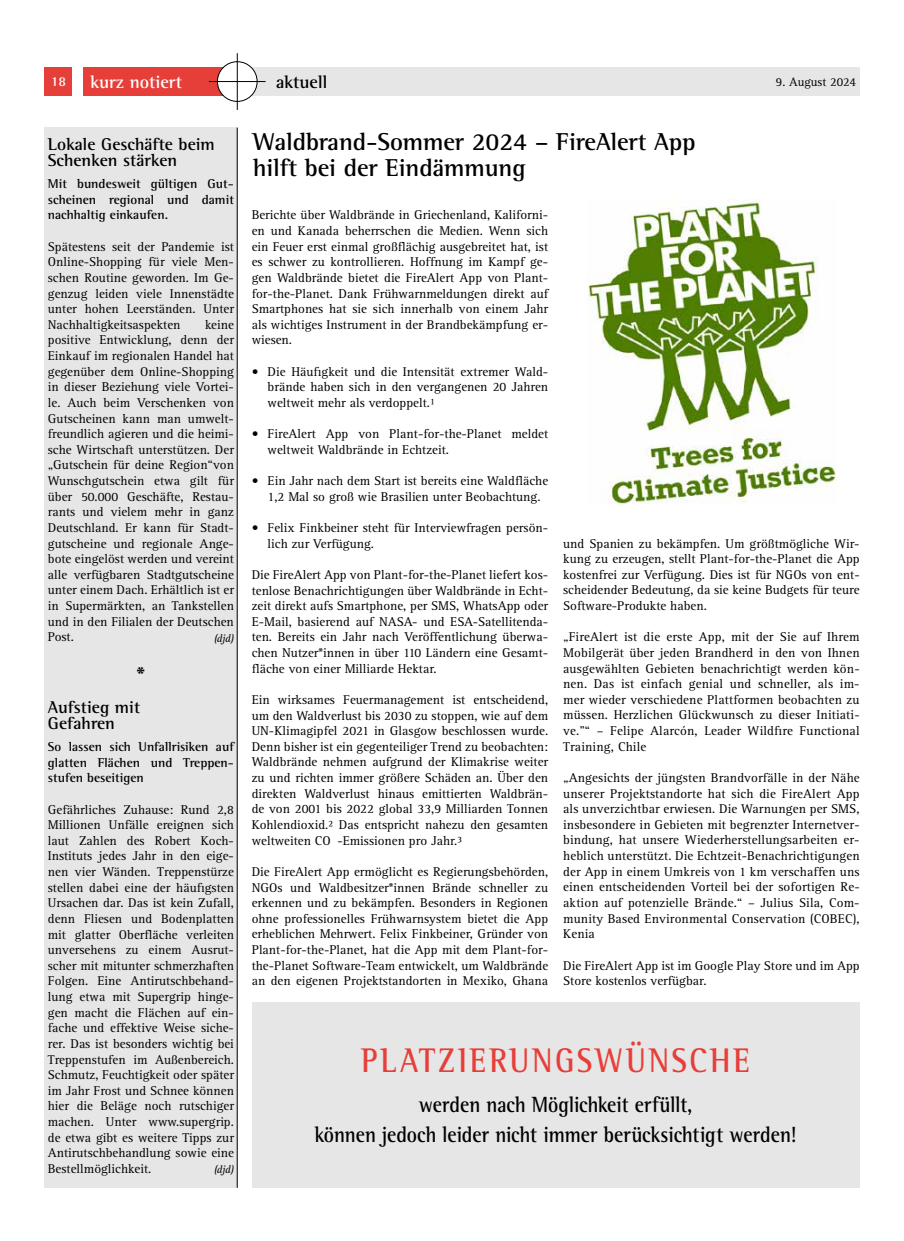
<style>
.page{position:relative;width:904px;height:1241px;background:#fff}
.page>*{position:absolute;margin:0;border:0;box-sizing:border-box;transform-origin:0 0}
.t1{font:700 35px "Rotis Semi Serif Std";letter-spacing:.09em;color:#e63f39;scale:.88 1}
.t2{font:700 25px/26.2px "Rotis Semi Serif Std";letter-spacing:-.005em;color:#000}
.t3{font:700 22.5px/30px "Rotis Semi Serif Std";letter-spacing:-.005em;color:#000;text-align:center;scale:.88 1}
.t4{font:700 18.12px "Rotis Semi Serif Std";color:#fff}
.t5{font:700 18.12px "Rotis Semi Serif Std";color:#000}
.t6{font:700 17.5px/16.2px "Rotis Semi Serif Std";color:#000}
.t7{font:700 13.75px "Rotis Semi Serif Std";color:#fff}
.t8{font:13.12px/15.6px "Rotis Serif Std";color:#000;text-align:justify}
.t9{font:700 13.12px/15.6px "Rotis Semi Serif Std";color:#000;text-align:justify}
.t10{font:12.5px "Rotis Serif Std";color:#000}
.t11{font:italic 11.25px "Rotis Serif Std";letter-spacing:-.02em;color:#000}
</style>
<div class="page">
<div style="left:44px;top:128px;width:193px;height:1059px;background:#e7e6e6"></div>
<hr style="left:237px;top:128px;width:1px;height:1059px;background:#000">
<div style="left:235px;top:67px;width:624px;height:29px;background:#e7e6e6"></div>
<div style="left:44px;top:67px;width:194px;height:29px;background:#e63f39"></div>
<div style="left:73px;top:64px;width:10px;height:35px;background:#fff"></div>
<div style="left:217px;top:62px;width:40px;height:39px;background:#fff;border-radius:50%"></div>
<div style="left:217px;top:61px;width:40px;height:41px;border:1px solid #000;border-radius:50%"></div>
<hr style="left:209px;top:81px;width:57px;height:1px;background:#000">
<hr style="left:237px;top:53px;width:1px;height:57px;background:#000">
<div style="left:252px;top:1001px;width:607px;height:186px;background:#e7e6e6"></div>
<img style="left:587px;top:200px;width:249px;height:304px">
<p class="t7" style="left:51px;top:73px;width:17px">18</p>
<h3 class="t4" style="left:90px;top:71px;width:93px">kurz notiert</h3>
<h3 class="t5" style="left:276px;top:71px;width:53px">aktuell</h3>
<p class="t10" style="left:776px;top:75px;width:82px">9. August 2024</p>
<h3 class="t6" style="left:48px;top:135px;width:168px">Lokale Geschäfte beim<br>Schenken stärken</h3>
<p class="t9" style="left:48px;top:176px;width:188px">Mit bundesweit gültigen Gut&shy;scheinen regional und damit nachhaltig einkaufen.</p>
<p class="t8" style="left:48px;top:239px;width:188px">Spätestens seit der Pandemie ist Online-Shopping für viele Men&shy;schen Routine geworden. Im Ge&shy;genzug leiden viele Innenstädte unter hohen Leerständen. Unter Nachhaltigkeitsaspekten</p>
<p class="t8" style="left:48px;top:317px;width:188px;text-indent:157px">keine positive Entwicklung, denn der Einkauf im regionalen Handel hat gegenüber dem Online-Shopping in dieser Beziehung viele Vortei&shy;le. Auch beim Verschenken von Gutscheinen kann man umwelt&shy;freundlich agieren und die heimi&shy;sche Wirtschaft unterstützen. Der „Gutschein für deine Region“von Wunschgutschein etwa gilt für über 50.000 Geschäfte, Restau&shy;rants und vielem mehr in ganz Deutschland. Er kann für Stadt&shy;gutscheine und regionale Ange&shy;bote eingelöst werden und vereint alle verfügbaren Stadtgutscheine unter einem Dach. Erhältlich ist er in Supermärkten, an Tankstellen und in den Filialen der Deutschen Post.</p>
<p class="t11" style="left:214px;top:631px;width:22px">(djd)</p>
<h2 class="t2" style="left:136px;top:661px;width:12px">*</h2>
<h3 class="t6" style="left:48px;top:699px;width:94px">Aufstieg mit<br>Gefahren</h3>
<p class="t9" style="left:48px;top:738px;width:188px">So lassen sich Unfallrisiken auf glatten Flächen und Treppen&shy;stufen beseitigen</p>
<p class="t8" style="left:48px;top:801px;width:188px">Gefährliches Zuhause: Rund 2,8<br>Millionen Unfälle ereignen sich laut Zahlen des Robert Koch-Instituts jedes Jahr in den eige&shy;nen vier Wänden. Treppenstürze stellen dabei eine der häufigsten Ursachen dar. Das ist kein Zufall, denn Fliesen und Bodenplatten mit glatter Oberfläche verleiten unversehens zu einem Ausrut&shy;scher mit mitunter schmerzhaften Folgen. Eine Antirutschbehand&shy;lung etwa mit Supergrip hinge&shy;gen macht die Flächen auf ein&shy;fache und effektive Weise siche&shy;rer. Das ist besonders wichtig bei Treppenstufen im Außenbereich.<br>Schmutz, Feuchtigkeit oder später im Jahr Frost und Schnee können hier die Beläge noch rutschiger machen. Unter www.supergrip. de etwa gibt es weitere Tipps zur Antirutschbehandlung sowie eine Bestellmöglichkeit.</p>
<p class="t11" style="left:214px;top:1162px;width:22px">(djd)</p>
<h2 class="t2" style="left:253px;top:128px;width:444px">Waldbrand-Sommer 2024 – FireAlert App hilft bei der Eindämmung</h2>
<p class="t8" style="left:252px;top:207px;width:298px">Berichte über Waldbrände in Griechenland, Kaliforni&shy;en und Kanada beherrschen die Medien. Wenn sich ein Feuer erst einmal großflächig ausgebreitet hat, ist es schwer zu kontrollieren. Hoffnung im Kampf ge&shy;gen Waldbrände bietet die FireAlert App von Plant&shy;for-the-Planet. Dank Frühwarnmeldungen direkt auf Smartphones hat sie sich innerhalb von einem Jahr als wichtiges Instrument in der Brandbekämpfung er&shy;wiesen.</p>
<p class="t8" style="left:268px;top:364px;width:282px;text-indent:-16px">• Die Häufigkeit und die Intensität extremer Wald&shy;brände haben sich in den vergangenen 20 Jahren weltweit mehr als verdoppelt.¹</p>
<p class="t8" style="left:268px;top:426px;width:282px;text-indent:-16px">• FireAlert App von Plant-for-the-Planet meldet weltweit Waldbrände in Echtzeit.</p>
<p class="t8" style="left:268px;top:473px;width:282px;text-indent:-16px">• Ein Jahr nach dem Start ist bereits eine Waldfläche<br>1,2 Mal so groß wie Brasilien unter Beobachtung.</p>
<p class="t8" style="left:268px;top:520px;width:282px;text-indent:-16px">• Felix Finkbeiner steht für Interviewfragen persön&shy;lich zur Verfügung.</p>
<p class="t8" style="left:252px;top:567px;width:298px">Die FireAlert App von Plant-for-the-Planet liefert kos&shy;tenlose Benachrichtigungen über Waldbrände in Echt&shy;zeit direkt aufs Smartphone, per SMS, WhatsApp oder E-Mail, basierend auf NASA- und ESA-Satellitenda&shy;ten. Bereits ein Jahr nach Veröffentlichung überwa&shy;chen Nutzer*innen in über 110 Ländern eine Gesamt&shy;fläche von einer Milliarde Hektar.</p>
<p class="t8" style="left:252px;top:692px;width:298px">Ein wirksames Feuermanagement ist entscheidend, um den Waldverlust bis 2030 zu stoppen, wie auf dem UN-Klimagipfel 2021 in Glasgow beschlossen wurde.<br>Denn bisher ist ein gegenteiliger Trend zu beobachten:<br>Waldbrände nehmen aufgrund der Klimakrise weiter zu und richten immer größere Schäden an. Über den direkten Waldverlust hinaus emittierten Waldbrän&shy;de von 2001 bis 2022 global 33,9 Milliarden Tonnen Kohlendioxid.² Das entspricht nahezu den gesamten weltweiten CO₂-Emissionen pro Jahr.³</p>
<p class="t8" style="left:252px;top:864px;width:298px">Die FireAlert App ermöglicht es Regierungsbehörden, NGOs und Waldbesitzer*innen Brände schneller zu erkennen und zu bekämpfen. Besonders in Regionen ohne professionelles Frühwarnsystem bietet die App erheblichen Mehrwert. Felix Finkbeiner, Gründer von Plant-for-the-Planet, hat die App mit dem Plant-for&shy;the-Planet Software-Team entwickelt, um Waldbrände an den eigenen Projektstandorten in Mexiko, Ghana</p>
<p class="t8" style="left:563px;top:535px;width:298px">und Spanien zu bekämpfen. Um größtmögliche Wir&shy;kung zu erzeugen, stellt Plant-for-the-Planet die App kostenfrei zur Verfügung. Dies ist für NGOs von ent&shy;scheidender Bedeutung, da sie keine Budgets für teure Software-Produkte haben.</p>
<p class="t8" style="left:563px;top:629px;width:298px">„FireAlert ist die erste App, mit der Sie auf Ihrem Mobilgerät über jeden Brandherd in den von Ihnen ausgewählten Gebieten benachrichtigt werden kön&shy;nen. Das ist einfach genial und schneller, als im&shy;mer wieder verschiedene Plattformen beobachten zu müssen. Herzlichen Glückwunsch zu dieser Initiati&shy;ve.”“ – Felipe Alarcón, Leader Wildfire Functional Training, Chile</p>
<p class="t8" style="left:563px;top:770px;width:298px">„Angesichts der jüngsten Brandvorfälle in der Nähe unserer Projektstandorte hat sich die FireAlert App als unverzichtbar erwiesen. Die Warnungen per SMS, insbesondere in Gebieten mit begrenzter Internetver&shy;bindung, hat unsere Wiederherstellungsarbeiten er&shy;heblich unterstützt. Die Echtzeit-Benachrichtigungen der App in einem Umkreis von 1 km verschaffen uns einen entscheidenden Vorteil bei der sofortigen Re&shy;aktion auf potenzielle Brände.“ – Julius Sila, Com&shy;munity Based Environmental Conservation (COBEC), Kenia</p>
<p class="t8" style="left:563px;top:957px;width:298px">Die FireAlert App ist im Google Play Store und im App<br>Store kostenlos verfügbar.</p>
<h1 class="t1" style="left:361px;top:1038px;width:443px">PLATZIERUNGSWÜNSCHE</h1>
<h3 class="t3" style="left:315px;top:1089px;width:549px">werden nach Möglichkeit erfüllt,<br>können jedoch leider nicht immer berücksichtigt werden!</h3>
</div>
